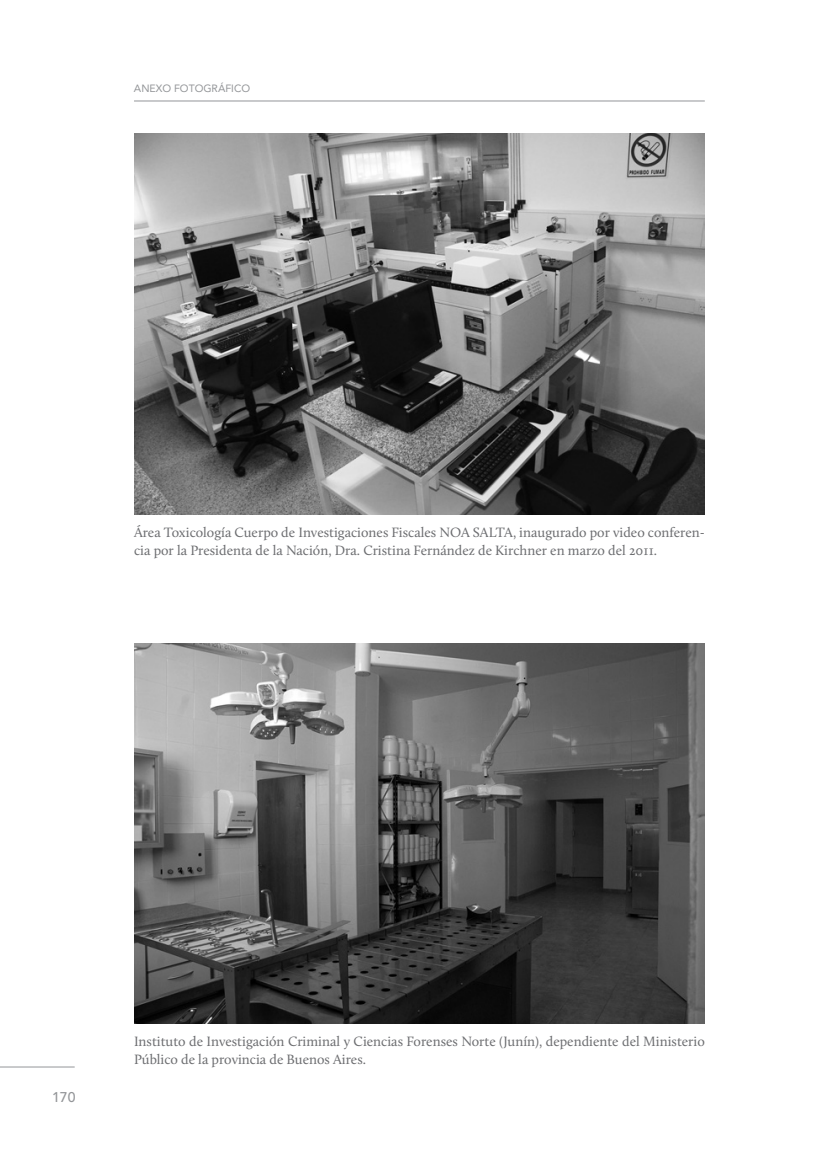
<style>
.page{position:relative;width:819px;height:1166px;background:#fff}
.page>*{position:absolute;margin:0;border:0;box-sizing:border-box;transform-origin:0 0}
.t1{font:14px/17.5px "Calluna";color:#6c6d70}
.t2{font:500 14px "Avenir LT Std";color:#939598}
.t3{font:10.5px "Avenir LT Std";color:#939598}
</style>
<div class="page">
<hr style="left:134px;top:101px;width:570px;height:1px;background:#939598">
<hr style="left:0;top:1066px;width:75px;height:1px;background:#939598">
<img style="left:134px;top:134px;width:570px;height:381px">
<img style="left:134px;top:643px;width:570px;height:381px">
<p class="t3" style="left:134px;top:83px;width:118px">ANEXO FOTOGRÁFICO</p>
<p class="t1" style="left:134px;top:523px;width:572px">Área Toxicología Cuerpo de Investigaciones Fiscales NOA SALTA, inaugurado por video conferen&shy;cia por la Presidenta de la Nación, Dra. Cristina Fernández de Kirchner en marzo del 2011.</p>
<p class="t2" style="left:52px;top:1089px;width:25px">170</p>
<p class="t1" style="left:134px;top:1033px;width:572px">Instituto de Investigación Criminal y Ciencias Forenses Norte (Junín), dependiente del Ministerio<br>Público de la provincia de Buenos Aires.</p>
</div>
